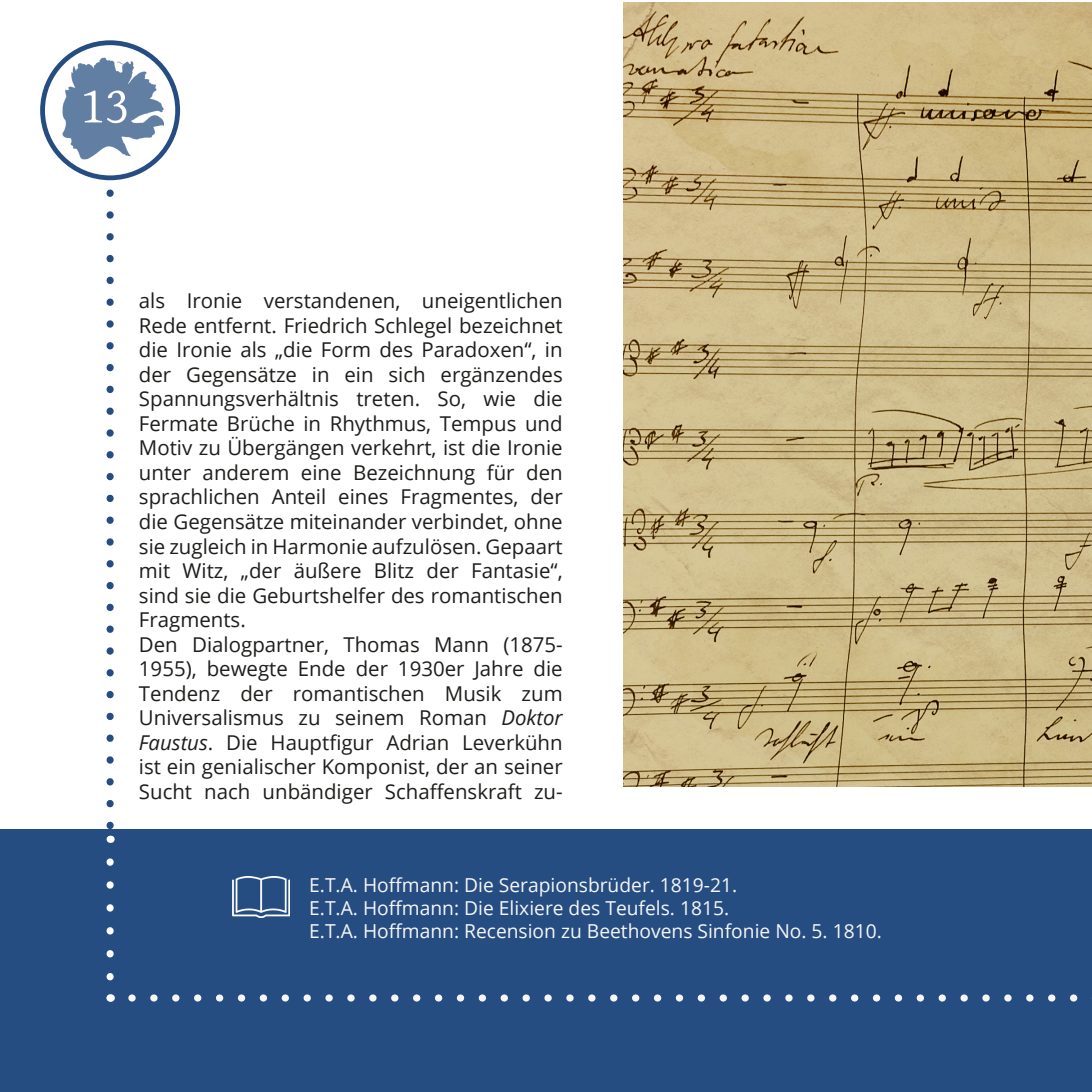
<style>
.page{position:relative;width:1092px;height:1092px;background:#fff}
.page>*{position:absolute;margin:0;border:0;box-sizing:border-box;transform-origin:0 0}
.t1{font:52.75px "Gentium Basic";color:#fff}
.t2{font:20.5px/24.5px "Open Sans";color:#1d1d1b}
.t3{font:19.25px/23px "Open Sans";color:#f6f6f6}
.s1{font-style:italic}
</style>
<div class="page">
<div style="left:0;top:829px;width:1091px;height:262px;background:#264d81"></div>
<svg style="left:128px;top:994px;width:964px;height:7px"></svg>
<svg style="left:43px;top:43px;width:135px;height:135px"></svg>
<div style="left:40px;top:40px;width:140px;height:140px;border:5px solid #264d81;border-radius:50%"></div>
<img style="left:59px;top:56px;width:104px;height:108px">
<img style="left:623px;top:2px;width:468px;height:784px">
<svg style="left:106px;top:149px;width:8px;height:832px"></svg>
<img style="left:233px;top:876px;width:56px;height:41px">
<h1 class="t1" style="left:80px;top:67px;width:51px">13</h1>
<p class="t2" style="left:139px;top:288px;width:425px">als Ironie verstandenen, uneigentlichen Rede entfernt. Friedrich Schlegel bezeichnet die Ironie als „die Form des Paradoxen“, in der Gegensätze in ein sich ergänzendes Spannungsverhältnis treten. So, wie die Fermate Brüche in Rhythmus, Tempus und Motiv zu Übergängen verkehrt, ist die Ironie unter anderem eine Bezeichnung für den sprachlichen Anteil eines Fragmentes, der die Gegensätze miteinander verbindet, ohne sie zugleich in Harmonie aufzulösen. Gepaart mit Witz, „der äußere Blitz der Fantasie“, sind sie die Geburtshelfer des romantischen Fragments.<br>Den Dialogpartner, Thomas Mann (1875- 1955), bewegte Ende der 1930er Jahre die Tendenz der romantischen Musik zum Universalismus zu seinem Roman <span class="s1">Doktor Faustus</span>. Die Hauptfigur Adrian Leverkühn ist ein genialischer Komponist, der an seiner Sucht nach unbändiger Schaffenskraft zu-</p>
<p class="t3" style="left:309px;top:872px;width:574px">E.T.A. Hoffmann: Die Serapionsbrüder. 1819-21.<br>E.T.A. Hoffmann: Die Elixiere des Teufels. 1815.<br>E.T.A. Hoffmann: Recension zu Beethovens Sinfonie No. 5. 1810.</p>
</div>
